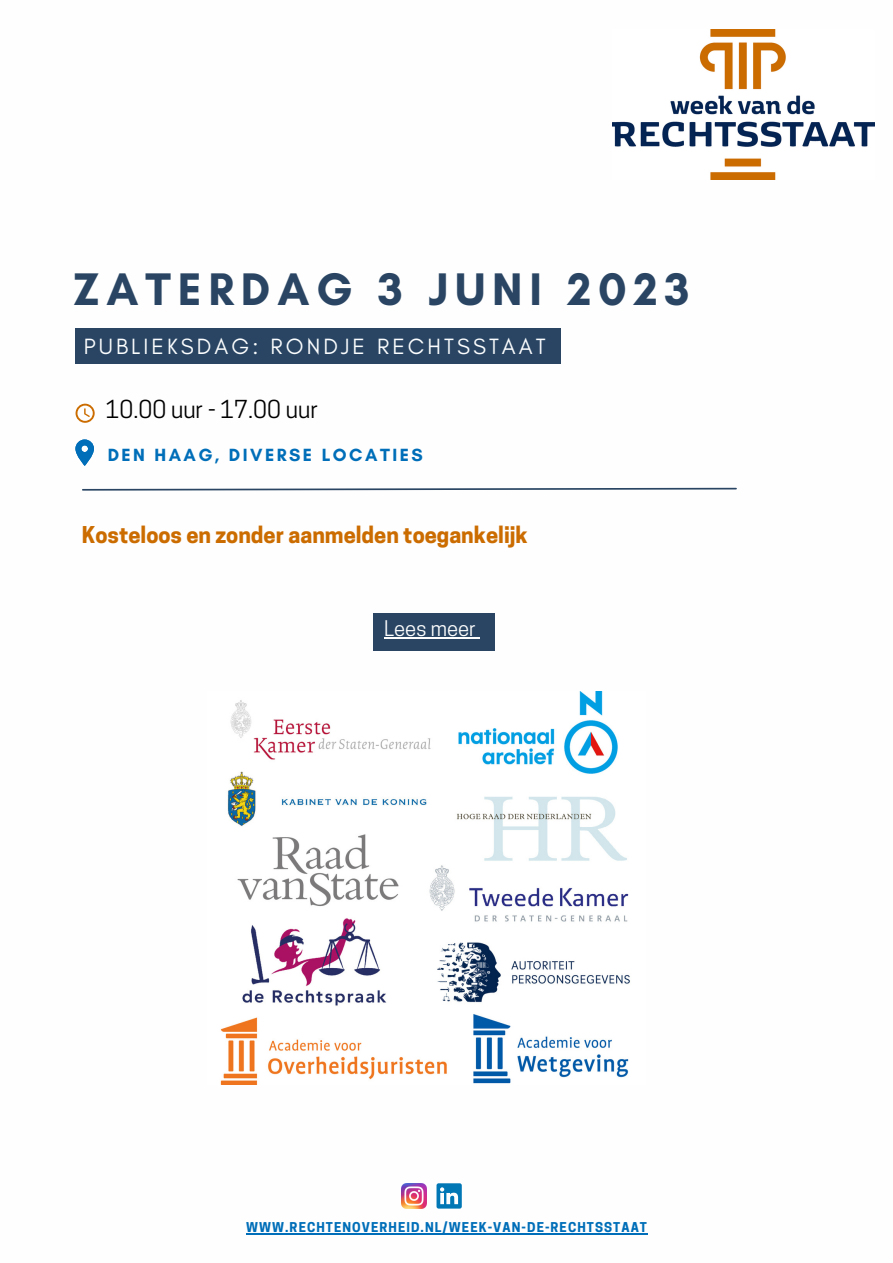
<style>
.page{position:relative;width:893px;height:1263px;background:#fff}
.page>*{position:absolute;margin:0;border:0;box-sizing:border-box;transform-origin:0 0}
.t1{font:700 46.5px "Glacial Indifference";letter-spacing:.145em;color:#294563}
.t2{font:23.25px "Cooper Hewitt";color:#000}
.t3{font:22.5px "Glacial Indifference";letter-spacing:.135em;color:#fbfdfe}
.t4{font:700 21.75px "Cooper Hewitt";color:#cb6c00}
.t5{font:20.25px "Cooper Hewitt";color:#fefefe}
.t6{font:700 18px "Glacial Indifference";letter-spacing:.135em;color:#006eb8}
.t7{font:700 12.75px "Cooper Hewitt";letter-spacing:.085em;color:#006eb8}
</style>
<div class="page">
<svg style="left:82px;top:487px;width:655px;height:4px"></svg>
<div style="left:75px;top:328px;width:486px;height:36px;background:#294563"></div>
<img style="left:613px;top:29px;width:261px;height:151px">
<svg style="left:75px;top:439px;width:19px;height:27px"></svg>
<svg style="left:76px;top:404px;width:19px;height:19px"></svg>
<svg style="left:436px;top:1183px;width:26px;height:25px"></svg>
<img style="left:401px;top:1183px;width:25px;height:25px">
<img style="left:220px;top:692px;width:410px;height:392px">
<hr style="left:246px;top:1233px;width:402px;height:1px;background:#006eb8">
<div style="left:373px;top:613px;width:121px;height:37px;background:#294563"></div>
<hr style="left:384px;top:637px;width:92px;height:2px;background:#fefefe">
<h1 class="t1" style="left:73px;top:260px;width:618px">ZATERDAG 3 JUNI 2023</h1>
<h3 class="t3" style="left:84px;top:333px;width:463px">PUBLIEKSDAG: RONDJE RECHTSSTAAT</h3>
<h2 class="t2" style="left:106px;top:401px;width:214px">10.00 uur - 17.00 uur</h2>
<h3 class="t6" style="left:108px;top:444px;width:316px">DEN HAAG, DIVERSE LOCATIES</h3>
<h3 class="t4" style="left:82px;top:526px;width:447px">Kosteloos en zonder aanmelden toegankelijk</h3>
<h3 class="t5" style="left:384px;top:621px;width:93px">Lees meer</h3>
<p class="t7" style="left:246px;top:1222px;width:402px">WWW.RECHTENOVERHEID.NL/WEEK-VAN-DE-RECHTSSTAAT</p>
</div>
